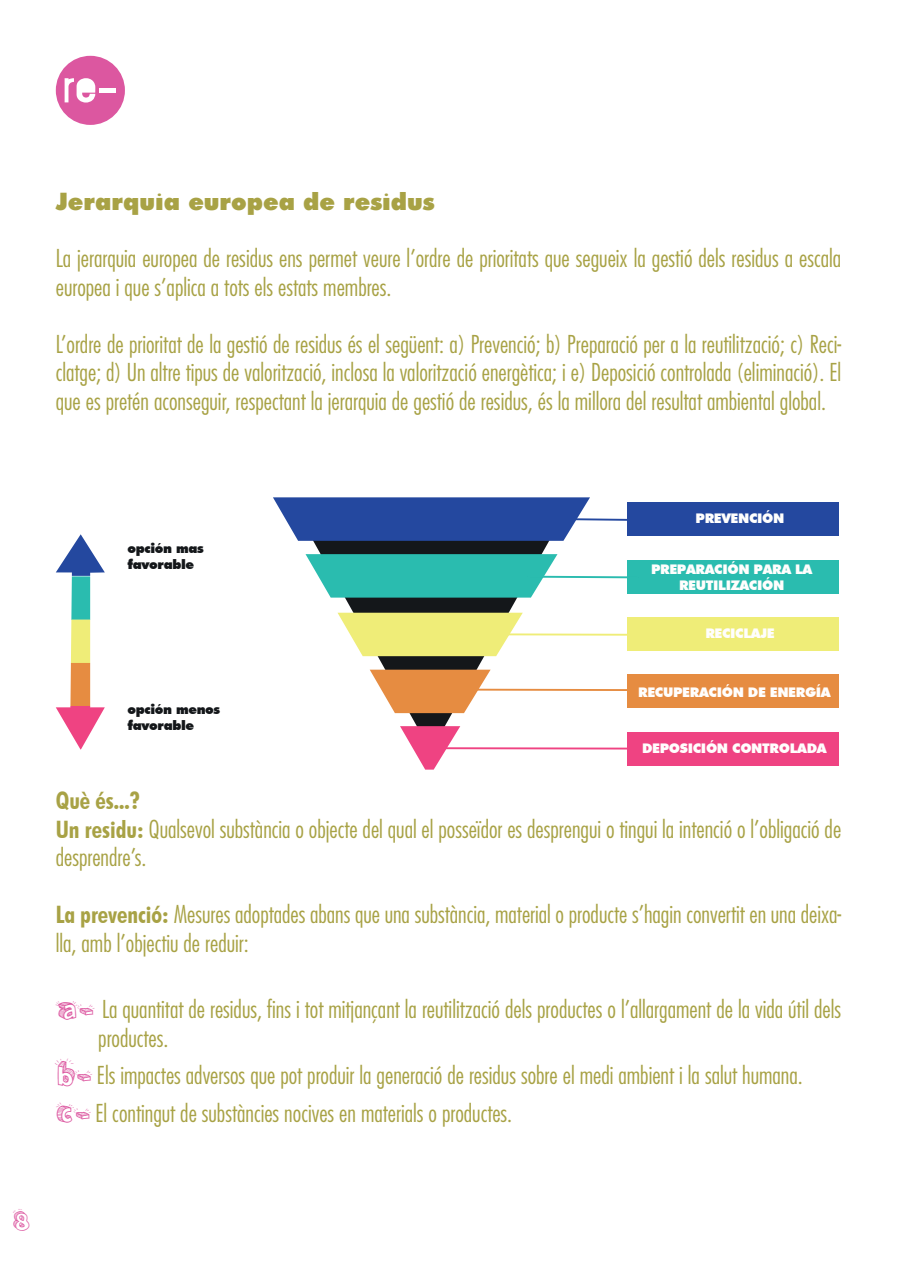
<style>
.page{position:relative;width:897px;height:1267px;background:#fff}
.page>*{position:absolute;margin:0;border:0;box-sizing:border-box;transform-origin:0 0}
.t1{font:27px "Sketch 3 D";color:#dc57a0}
.t2{font:300 condensed 24px/28.5px "Futura";color:#a8a245}
.t3{font:900 24px "Futura";color:#a8a245}
.t4{font:700 condensed 24px "Futura BT";color:#a8a245}
.t5{font:900 13.2px/15.9px "Futura BT";letter-spacing:-.025em;color:#fffefd;text-align:center}
.t6{font:900 13.2px/15.9px "Futura BT";letter-spacing:-.025em;color:#14171a}
.s1{font-family:"Futura BT";font-weight:700}
.s2{font-family:"Sketch 3 D";font-weight:400;font-stretch:normal;font-size:31.5px;color:#dc57a0}
</style>
<div class="page">
<div style="left:56px;top:56px;width:69px;height:69px;background:#dc57a0;border-radius:50%"></div>
<svg style="left:65px;top:78px;width:30px;height:24px"></svg>
<hr style="left:99px;top:88px;width:17px;height:4px;background:#fff">
<svg style="left:56px;top:534px;width:49px;height:215px"></svg>
<svg style="left:313px;top:541px;width:241px;height:209px"></svg>
<svg style="left:337px;top:612px;width:185px;height:44px;background:#eeec88"></svg>
<svg style="left:369px;top:669px;width:121px;height:44px"></svg>
<svg style="left:400px;top:726px;width:60px;height:43px"></svg>
<div style="left:627px;top:502px;width:211px;height:33px;background:#24489f"></div>
<div style="left:627px;top:560px;width:211px;height:33px;background:#2abcaf"></div>
<div style="left:627px;top:617px;width:211px;height:34px;background:#efed78"></div>
<div style="left:627px;top:674px;width:211px;height:34px;background:#e68c41"></div>
<div style="left:627px;top:732px;width:211px;height:33px;background:#ef4382"></div>
<svg style="left:273px;top:497px;width:367px;height:44px"></svg>
<svg style="left:305px;top:554px;width:335px;height:43px"></svg>
<hr style="left:495px;top:633px;width:143px;height:2px;background:#efed78">
<hr style="left:476px;top:688px;width:154px;height:3px;background:#e68c41">
<hr style="left:434px;top:747px;width:207px;height:2px;background:#ef4382">
<p class="t3" style="left:56px;top:185px;width:380px">Jerarquia europea de residus</p>
<p class="t2" style="left:56px;top:244px;width:786px">La jerarquia europea de residus ens permet veure l’ordre de prioritats que segueix la gestió dels residus a escala europea i que s’aplica a tots els estats membres.</p>
<p class="t2" style="left:56px;top:330px;width:787px;text-align:justify">L’ordre de prioritat de la gestió de residus és el següent: a) Prevenció; b) Preparació per a la reutilització; c) Reci&shy;clatge; d) Un altre tipus de valorització, inclosa la valorització energètica; i e) Deposició controlada (eliminació). El que es pretén aconseguir, respectant la jerarquia de gestió de residus, és la millora del resultat ambiental global.</p>
<p class="t6" style="left:127px;top:540px;width:78px">opción mas favorable</p>
<p class="t6" style="left:127px;top:701px;width:94px">opción menos favorable</p>
<p class="t5" style="left:695px;top:510px;width:90px">PREVENCIÓN</p>
<p class="t5" style="left:651px;top:561px;width:163px">PREPARACIÓN PARA LA<br>REUTILIZACIÓN</p>
<p class="t5" style="left:705px;top:625px;width:71px">RECICLAJE</p>
<p class="t5" style="left:638px;top:684px;width:194px">RECUPERACIÓN DE ENERGÍA</p>
<p class="t5" style="left:642px;top:740px;width:186px">DEPOSICIÓN CONTROLADA</p>
<p class="t4" style="left:56px;top:786px;width:86px">Què és...?</p>
<p class="t2" style="left:56px;top:814px;width:786px"><span class="s1">Un residu:</span> Qualsevol substància o objecte del qual el posseïdor es desprengui o tingui la intenció o l’obligació de desprendre’s.</p>
<p class="t2" style="left:56px;top:900px;width:786px"><span class="s1">La prevenció:</span> Mesures adoptades abans que una substància, material o producte s’hagin convertit en una deixa&shy;lla, amb l’objectiu de reduir:</p>
<p class="t2" style="left:98px;top:994px;width:744px;text-indent:-43px"><span class="s2">a-</span> La quantitat de residus, fins i tot mitjançant la reutilització dels productes o l’allargament de la vida útil dels productes.</p>
<p class="t2" style="left:56px;top:1056px;width:748px;line-height:37.8px"><span class="s2">b-</span> Els impactes adversos que pot produir la generació de residus sobre el medi ambient i la salut humana. <span class="s2">c-</span> El contingut de substàncies nocives en materials o productes.</p>
<p class="t1" style="left:12px;top:1205px;width:19px">8</p>
</div>
